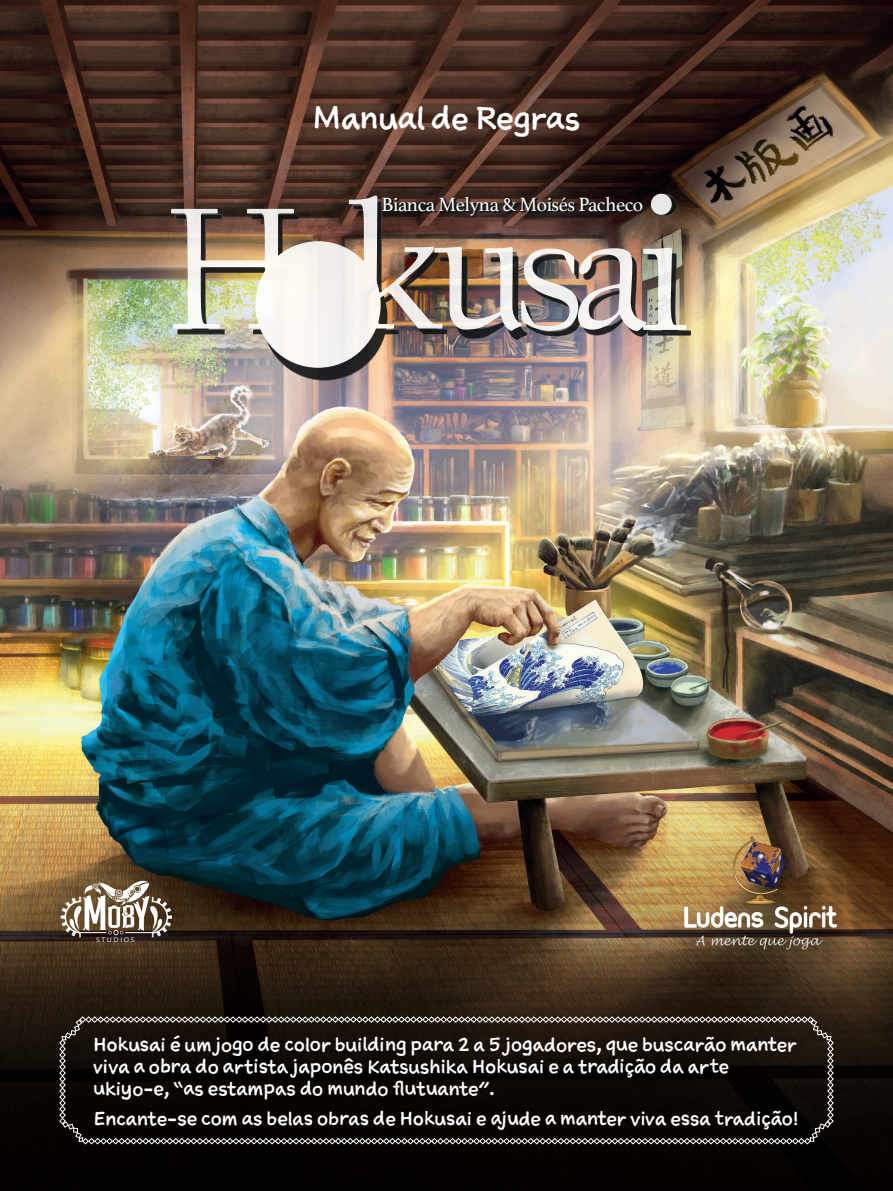
<style>
.page{position:relative;width:893px;height:1191px;background:#fff}
.page>*{position:absolute;margin:0;border:0;box-sizing:border-box;transform-origin:0 0}
.t1{font:30px "Sketchnote Text";color:#fff}
.t2{font:20.1px "Athelas";letter-spacing:-.025em;color:#fff}
.t3{font:18px/21.6px "Sketchnote Text";color:#fff}
.t4{font:6.75px "Myriad Pro";color:#fff;scale:1.16 1}
</style>
<div class="page">
<img style="left:0;top:0;width:893px;height:927px">
<img style="left:171px;top:194px;width:520px;height:187px">
<div style="left:255px;top:241px;width:126px;height:127px;background:#f9f5f0;border-radius:50%"></div>
<div style="left:651px;top:194px;width:21px;height:21px;background:#eae8e7;border-radius:50%"></div>
<svg style="left:61px;top:878px;width:111px;height:49px"></svg>
<img style="left:684px;top:833px;width:153px;height:94px">
<svg style="left:0;top:927px;width:893px;height:264px;background:#241a10"></svg>
<svg style="left:59px;top:1016px;width:775px;height:128px;background:#1a1512"></svg>
<h1 class="t1" style="left:313px;top:98px;width:269px">Manual de Regras</h1>
<p class="t2" style="left:382px;top:188px;width:263px">Bianca Melyna &amp; Moisés Pacheco</p>
<p class="t4" style="left:96px;top:935px;width:35px">S T U D I O S</p>
<p class="t3" style="left:94px;top:1033px;width:705px">Hokusai é um jogo de color building para 2 a 5 jogadores, que buscarão manter viva a obra do artista japonês Katsushika Hokusai e a tradição da arte ukiyo-e, “as estampas do mundo flutuante”.</p>
<p class="t3" style="left:94px;top:1107px;width:707px">Encante-se com as belas obras de Hokusai e ajude a manter viva essa tradição!</p>
</div>
